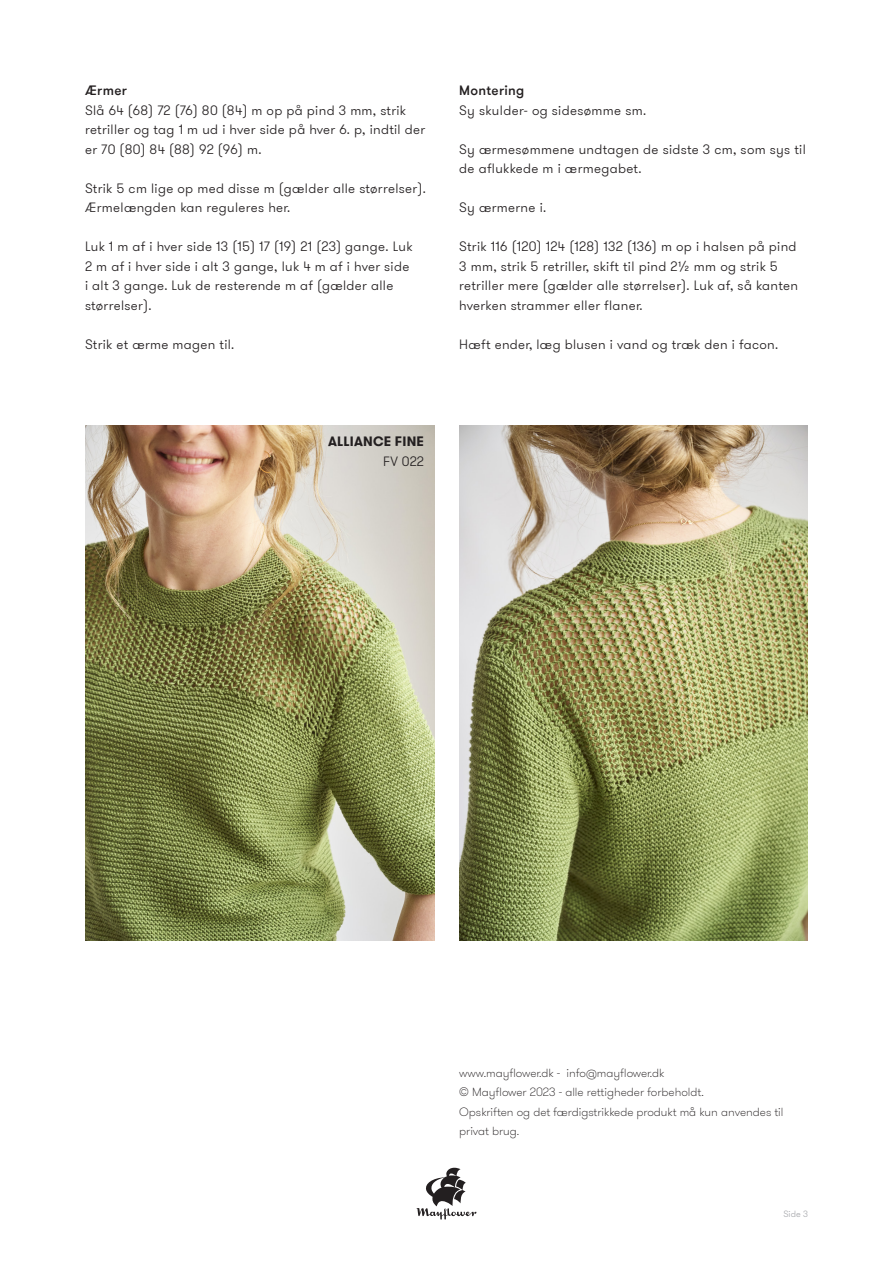
<style>
.page{position:relative;width:893px;height:1263px;background:#fff}
.page>*{position:absolute;margin:0;border:0;box-sizing:border-box;transform-origin:0 0}
.t1{font:300 13.5px/19.5px "GT Walsheim Pro";letter-spacing:.025em;color:#231f20}
.t2{font:500 13.5px "GT Walsheim Pro";letter-spacing:.025em;color:#231f20}
.t3{font:700 13.5px "GT Walsheim Pro";letter-spacing:.015em;color:#231f20}
.t4{font:100 12px/19.5px "GT Walsheim Pro";color:#231f20}
.t5{font:300 9px "GT Walsheim Pro";color:#a8a9ad}
</style>
<div class="page">
<svg style="left:417px;top:1168px;width:59px;height:51px"></svg>
<img style="left:85px;top:425px;width:350px;height:515px">
<img style="left:459px;top:425px;width:349px;height:515px">
<p class="t2" style="left:85px;top:82px;width:43px">Ærmer</p>
<p class="t1" style="left:85px;top:101px;width:342px">Slå 64 (68) 72 (76) 80 (84) m op på pind 3 mm, strik retriller og tag 1 m ud i hver side på hver 6. p, indtil der er 70 (80) 84 (88) 92 (96) m.</p>
<p class="t1" style="left:85px;top:179px;width:342px">Strik 5 cm lige op med disse m (gælder alle størrelser).<br>Ærmelængden kan reguleres her.</p>
<p class="t1" style="left:85px;top:237px;width:329px">Luk 1 m af i hver side 13 (15) 17 (19) 21 (23) gange. Luk 2 m af i hver side i alt 3 gange, luk 4 m af i hver side i alt 3 gange. Luk de resterende m af (gælder alle størrelser).</p>
<p class="t1" style="left:85px;top:335px;width:151px">Strik et ærme magen til.</p>
<p class="t3" style="left:328px;top:432px;width:97px">ALLIANCE FINE</p>
<p class="t1" style="left:383px;top:451px;width:42px">FV 022</p>
<p class="t2" style="left:459px;top:82px;width:67px">Montering</p>
<p class="t1" style="left:459px;top:101px;width:188px">Sy skulder- og sidesømme sm.</p>
<p class="t1" style="left:459px;top:140px;width:348px">Sy ærmesømmene undtagen de sidste 3 cm, som sys til de aflukkede m i ærmegabet.</p>
<p class="t1" style="left:459px;top:198px;width:89px">Sy ærmerne i.</p>
<p class="t1" style="left:459px;top:237px;width:340px">Strik 116 (120) 124 (128) 132 (136) m op i halsen på pind 3 mm, strik 5 retriller, skift til pind 2½ mm og strik 5 retriller mere (gælder alle størrelser). Luk af, så kanten hverken strammer eller flaner.</p>
<p class="t1" style="left:459px;top:335px;width:320px">Hæft ender, læg blusen i vand og træk den i facon.</p>
<p class="t4" style="left:459px;top:1063px;width:207px">www.mayflower.dk - info@mayflower.dk</p>
<p class="t4" style="left:459px;top:1082px;width:246px">© Mayflower 2023 - alle rettigheder forbeholdt.</p>
<p class="t4" style="left:459px;top:1102px;width:326px">Opskriften og det færdigstrikkede produkt må kun anvendes til privat brug.</p>
<p class="t5" style="left:783px;top:1208px;width:26px">Side 3</p>
</div>
